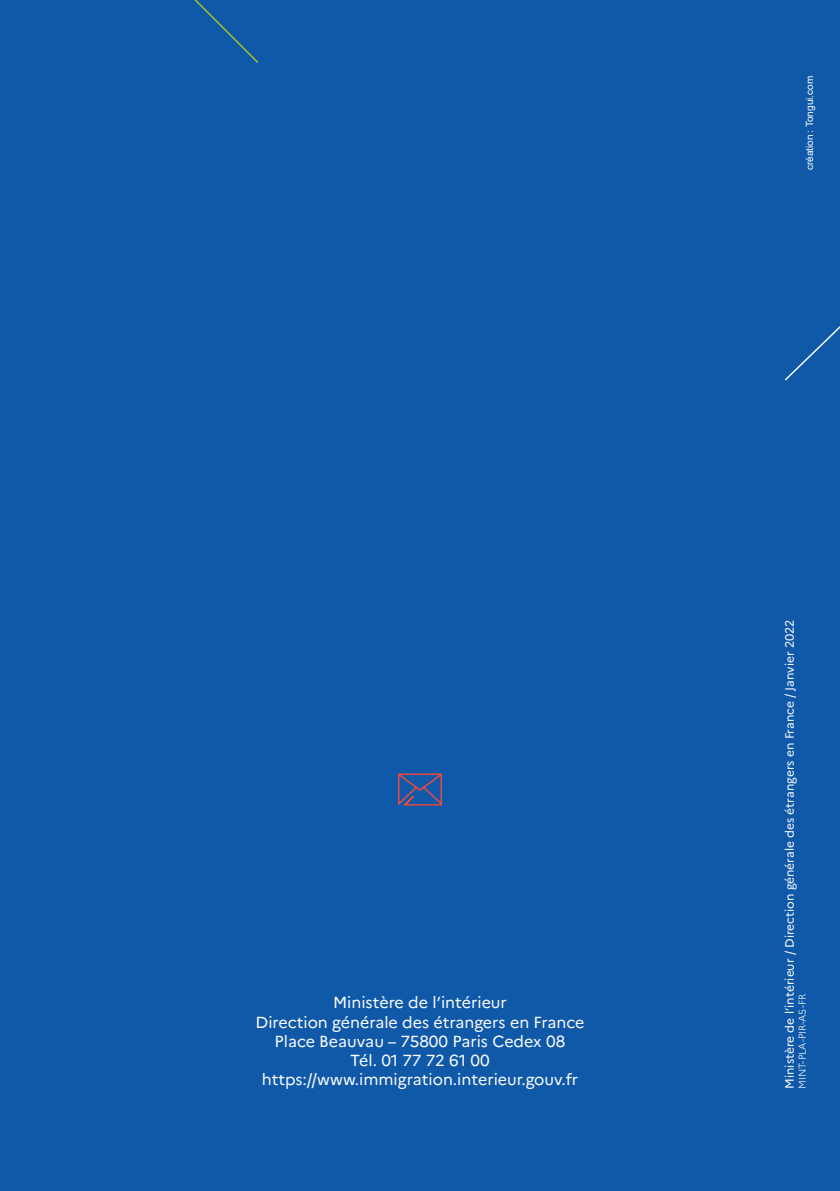
<style>
.page{position:relative;width:840px;height:1191px;background:#fff}
.page>*{position:absolute;margin:0;border:0;box-sizing:border-box;transform-origin:0 0}
.t1{font:16px/19.2px "Marianne";color:#fff;text-align:center}
.t2{font:12px "Marianne";color:#fff}
.t3{font:10px "Arial";color:#fff}
.t4{font:300 10px "Marianne";color:#fff}
</style>
<div class="page">
<div style="left:0;top:0;width:839px;height:1191px;background:#1059a9"></div>
<svg style="left:398px;top:773px;width:44px;height:33px"></svg>
<svg style="left:194px;top:0;width:64px;height:63px"></svg>
<svg style="left:785px;top:327px;width:54px;height:54px"></svg>
<p class="t1" style="left:255px;top:993px;width:330px">Ministère de l’intérieur<br>Direction générale des étrangers en France Place Beauvau – 75800 Paris Cedex 08<br>Tél. 01 77 72 61 00 https://www.immigration.interieur.gouv.fr</p>
<p class="t3" style="left:802px;top:170px;width:96px;rotate:-90deg">création : Tongui.com</p>
<p class="t2" style="left:781px;top:1089px;width:471px;rotate:-90deg">Ministère de l’intérieur / Direction générale des étrangers en France / Janvier 2022</p>
<p class="t4" style="left:795px;top:1089px;width:96px;rotate:-90deg">MINT-PLA-PIR-A5-FR</p>
</div>
